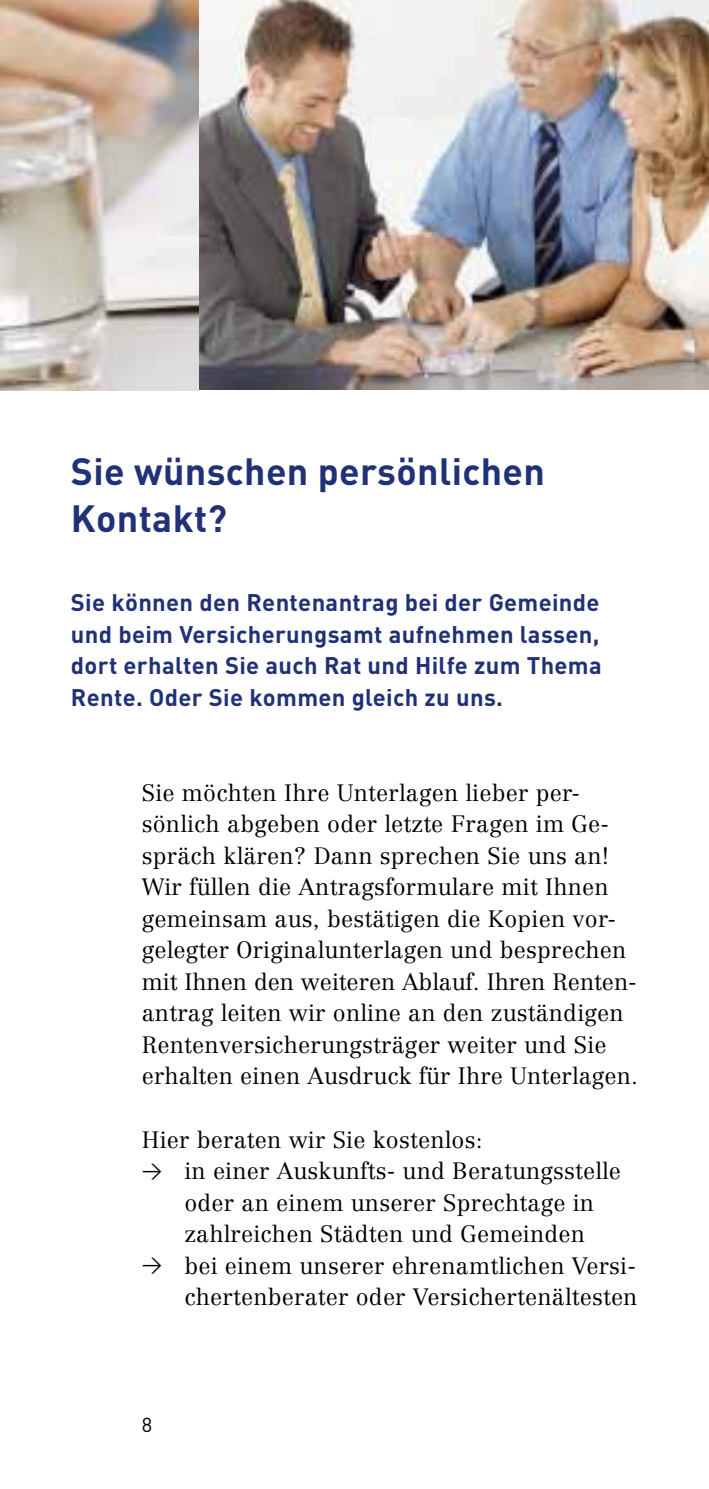
<style>
.page{position:relative;width:709px;height:1489px;background:#fff}
.page>*{position:absolute;margin:0;border:0;box-sizing:border-box;transform-origin:0 0}
.t1{font:700 37.5px/47.2px "DIN";letter-spacing:.01em;color:#213178}
.t2{font:700 23.75px/31.5px "DIN";letter-spacing:.015em;color:#213178;text-align:justify}
.t3{font:300 23.25px/31.5px "Centennial";letter-spacing:.01em;color:#000}
.t4{font:20px "DIN";color:#000}
.s1{font-family:"DIN Regular Alternate";font-weight:400;font-size:20px}
</style>
<div class="page">
<img style="left:0;top:0;width:709px;height:390px">
<h1 class="t1" style="left:71px;top:446px;width:475px">Sie wünschen persönlichen<br>Kontakt?</h1>
<p class="t2" style="left:71px;top:586px;width:532px">Sie können den Rentenantrag bei der Gemeinde und beim Versicherungsamt aufnehmen lassen, dort erhalten Sie auch Rat und Hilfe zum Thema Rente. Oder Sie kommen gleich zu uns.</p>
<p class="t3" style="left:142px;top:776px;width:497px">Sie möchten Ihre Unterlagen lieber per&shy;sönlich abgeben oder letzte Fragen im Ge&shy;spräch klären? Dann sprechen Sie uns an!<br>Wir füllen die Antragsformulare mit Ihnen gemeinsam aus, bestätigen die Kopien vor&shy;gelegter Originalunterlagen und besprechen mit Ihnen den weiteren Ablauf. Ihren Renten&shy;antrag leiten wir online an den zuständigen Rentenversicherungsträger weiter und Sie erhalten einen Ausdruck für Ihre Unterlagen.</p>
<p class="t3" style="left:142px;top:1123px;width:342px">Hier beraten wir Sie kostenlos:</p>
<p class="t3" style="left:142px;top:1154px;width:480px"><span class="s1">&gt;</span> in einer Auskunfts- und Beratungsstelle</p>
<p class="t3" style="left:184px;top:1186px;width:411px">oder an einem unserer Sprechtage in</p>
<p class="t3" style="left:184px;top:1218px;width:402px">zahlreichen Städten und Gemeinden</p>
<p class="t3" style="left:142px;top:1249px;width:495px"><span class="s1">&gt;</span> bei einem unserer ehrenamtlichen Versi-</p>
<p class="t3" style="left:184px;top:1281px;width:454px">chertenberater oder Versichertenältesten</p>
<p class="t4" style="left:142px;top:1411px;width:12px">8</p>
</div>
